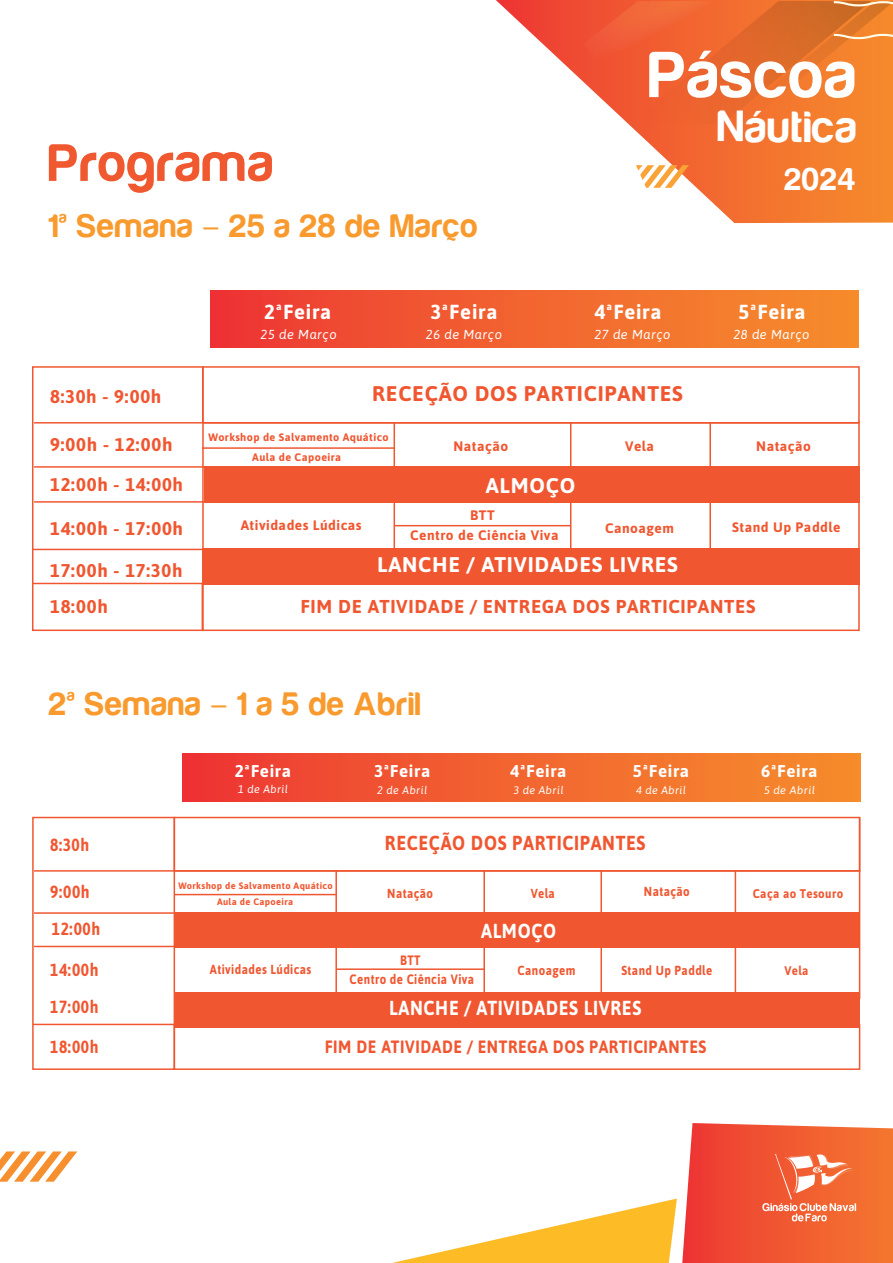
<style>
.page{position:relative;width:893px;height:1263px;background:#fff}
.page>*{position:absolute;margin:0;border:0;box-sizing:border-box;transform-origin:0 0}
.t1{font:67.5px "Harabara";letter-spacing:.04em;color:#fff}
.t2{font:54.6px "Harabara";letter-spacing:.04em;color:#f05830}
.t3{font:45.45px "Harabara";letter-spacing:.04em;color:#fff}
.t4{font:33.75px "Harabara";letter-spacing:.04em;color:#f89a2d}
.t5{font:32.7px "Harabara";color:#fff}
.t6{font:700 21.15px "Asap";letter-spacing:.04em;color:#fff}
.t7{font:700 21.15px "Asap";letter-spacing:.04em;color:#f05731}
.t8{font:700 20.25px "Asap";letter-spacing:.04em;color:#fff;scale:.88 1}
.t9{font:700 20.25px "Asap";letter-spacing:.04em;color:#fff}
.t10{font:700 20.25px "Asap";letter-spacing:.04em;color:#f05731;scale:.88 1}
.t11{font:700 18.6px "Asap";letter-spacing:.04em;color:#f05731}
.t12{font:700 18.45px/40px "Asap";letter-spacing:.04em;color:#f05731}
.t13{font:700 17.85px "Asap";letter-spacing:.04em;color:#f05731;scale:.88 1}
.t14{font:700 17.55px/36.3px "Asap";letter-spacing:.04em;color:#f05731;scale:.88 1}
.t15{font:700 17.1px "Asap";letter-spacing:.04em;color:#fff}
.t16{font:700 13.8px/19.5px "Asap";letter-spacing:.04em;color:#f05731;text-align:center}
.t17{font:700 13.65px/19.2px "Asap";letter-spacing:.04em;color:#f05731;text-align:center;scale:.85 1}
.t18{font:700 13.2px "Asap";letter-spacing:.04em;color:#f05731;scale:.88 1}
.t19{font:italic 13.05px "Asap";letter-spacing:.04em;color:#fff}
.t20{font:700 12.6px "Asap";letter-spacing:.04em;color:#f05731;scale:.92 1}
.t21{font:italic 10.95px "Asap";letter-spacing:.04em;color:#fff}
.t22{font:700 10.8px "Asap";letter-spacing:.04em;color:#f05731}
.t23{font:700 9.3px "Asap";letter-spacing:.04em;color:#f05731}
.s1{font-family:"Myriad Pro"}
</style>
<div class="page">
<svg style="left:496px;top:0;width:397px;height:223px"></svg>
<svg style="left:583px;top:1px;width:310px;height:143px;background:#ee7339"></svg>
<svg style="left:563px;top:165px;width:126px;height:23px"></svg>
<div style="left:211px;top:290px;width:648px;height:57px;background:linear-gradient(to right,#ed3734,#f6902c)"></div>
<div style="left:32px;top:366px;width:172px;height:265px;border:2px solid #f05731"></div>
<hr style="left:34px;top:422px;width:825px;height:1px;background:#f05731">
<hr style="left:34px;top:466px;width:681px;height:2px;background:#f05731">
<hr style="left:394px;top:422px;width:1px;height:129px;background:#f05731">
<div style="left:202px;top:366px;width:658px;height:57px;border:2px solid #f05731"></div>
<hr style="left:34px;top:501px;width:676px;height:2px;background:#f05731">
<div style="left:204px;top:466px;width:655px;height:37px;background:#f05731"></div>
<div style="left:202px;top:548px;width:658px;height:36px;background:#f05731"></div>
<div style="left:202px;top:583px;width:658px;height:48px;border:2px solid #f05731"></div>
<hr style="left:33px;top:549px;width:681px;height:1px;background:#f05731">
<hr style="left:394px;top:525px;width:177px;height:1px;background:#f05731">
<hr style="left:570px;top:422px;width:1px;height:49px;background:#f05731">
<hr style="left:709px;top:422px;width:2px;height:151px;background:#f05731">
<hr style="left:858px;top:421px;width:2px;height:162px;background:#f05731">
<hr style="left:33px;top:583px;width:681px;height:1px;background:#f05731">
<hr style="left:570px;top:500px;width:1px;height:50px;background:#f05731">
<div style="left:182px;top:753px;width:678px;height:48px;background:linear-gradient(to right,#ed3734,#f6902c)"></div>
<div style="left:32px;top:817px;width:143px;height:253px;border:2px solid #f05731"></div>
<hr style="left:34px;top:870px;width:826px;height:2px;background:#f05731">
<hr style="left:34px;top:912px;width:571px;height:2px;background:#f05731">
<hr style="left:335px;top:870px;width:2px;height:123px;background:#f05731">
<div style="left:174px;top:817px;width:686px;height:55px;border:2px solid #f05731"></div>
<hr style="left:34px;top:946px;width:567px;height:1px;background:#f05731">
<div style="left:174px;top:912px;width:686px;height:35px;background:#f05731"></div>
<div style="left:174px;top:992px;width:686px;height:35px;background:#f05731"></div>
<div style="left:174px;top:1024px;width:686px;height:46px;border:2px solid #f05731"></div>
<hr style="left:336px;top:968px;width:148px;height:2px;background:#f05731">
<hr style="left:483px;top:870px;width:2px;height:47px;background:#f05731">
<hr style="left:600px;top:870px;width:2px;height:127px;background:#f05731">
<hr style="left:33px;top:1024px;width:571px;height:1px;background:#f05731">
<hr style="left:483px;top:945px;width:2px;height:47px;background:#f05731">
<hr style="left:735px;top:871px;width:1px;height:134px;background:#f05731">
<hr style="left:859px;top:817px;width:1px;height:182px;background:#f05731">
<svg style="left:392px;top:1123px;width:501px;height:140px"></svg>
<svg style="left:0;top:1151px;width:77px;height:31px"></svg>
<hr style="left:202px;top:447px;width:192px;height:2px;background:#f05731">
<hr style="left:174px;top:894px;width:162px;height:1px;background:#f05731">
<h2 class="t2" style="left:49px;top:134px;width:226px">Programa</h2>
<h3 class="t4" style="left:49px;top:209px;width:430px">1ª Semana <span class="s1">–</span> 25 a 28 de Março</h3>
<h1 class="t1" style="left:649px;top:40px;width:208px">Páscoa</h1>
<h3 class="t3" style="left:718px;top:103px;width:140px">Náutica</h3>
<h3 class="t5" style="left:785px;top:162px;width:72px">2024</h3>
<h3 class="t9" style="left:264px;top:297px;width:69px">2ªFeira</h3>
<h3 class="t9" style="left:430px;top:297px;width:69px">3ªFeira</h3>
<h3 class="t9" style="left:594px;top:297px;width:69px">4ªFeira</h3>
<h3 class="t9" style="left:738px;top:297px;width:69px">5ªFeira</h3>
<h3 class="t12" style="left:50px;top:376px;width:113px">8:30h - 9:00h</h3>
<h3 class="t12" style="left:50px;top:424px;width:134px">9:00h - 12:00h<br>12:00h - 14:00h</h3>
<h3 class="t12" style="left:50px;top:507px;width:134px">14:00h - 17:00h</h3>
<h3 class="t12" style="left:50px;top:552px;width:134px;line-height:35.4px">17:00h - 17:30h<br>18:00h</h3>
<p class="t19" style="left:261px;top:326px;width:78px">25 de Março</p>
<p class="t19" style="left:426px;top:326px;width:78px">26 de Março</p>
<p class="t19" style="left:594px;top:326px;width:78px">27 de Março</p>
<p class="t19" style="left:733px;top:326px;width:78px">28 de Março</p>
<h3 class="t7" style="left:372px;top:379px;width:312px">RECEÇÃO DOS PARTICIPANTES</h3>
<p class="t22" style="left:209px;top:429px;width:182px">Workshop de Salvamento Aquático</p>
<p class="t22" style="left:252px;top:449px;width:90px">Aula de Capoeira</p>
<p class="t16" style="left:241px;top:515px;width:122px">Atividades Lúdicas</p>
<p class="t16" style="left:453px;top:436px;width:56px">Natação</p>
<h3 class="t6" style="left:486px;top:470px;width:91px">ALMOÇO</h3>
<p class="t16" style="left:410px;top:505px;width:150px">BTT<br>Centro de Ciência Viva</p>
<p class="t16" style="left:625px;top:436px;width:30px">Vela</p>
<p class="t16" style="left:756px;top:436px;width:56px">Natação</p>
<p class="t16" style="left:605px;top:518px;width:71px">Canoagem</p>
<p class="t16" style="left:732px;top:516px;width:110px">Stand Up Paddle</p>
<h3 class="t6" style="left:377px;top:550px;width:302px">LANCHE / ATIVIDADES LIVRES</h3>
<h3 class="t11" style="left:300px;top:593px;width:456px">FIM DE ATIVIDADE / ENTREGA DOS PARTICIPANTES</h3>
<h3 class="t4" style="left:49px;top:686px;width:373px">2ª Semana <span class="s1">–</span> 1 a 5 de Abril</h3>
<p class="t15" style="left:235px;top:759px;width:58px">2ªFeira</p>
<p class="t15" style="left:374px;top:759px;width:58px">3ªFeira</p>
<p class="t15" style="left:510px;top:759px;width:58px">4ªFeira</p>
<p class="t15" style="left:633px;top:759px;width:58px">5ªFeira</p>
<p class="t14" style="left:50px;top:826px;width:46px">8:30h</p>
<p class="t14" style="left:50px;top:873px;width:58px">9:00h<br>12:00h</p>
<p class="t14" style="left:50px;top:950px;width:56px;line-height:37.3px">14:00h<br>17:00h</p>
<p class="t14" style="left:50px;top:1028px;width:56px">18:00h</p>
<p class="t21" style="left:238px;top:782px;width:52px">1 de Abril</p>
<p class="t21" style="left:377px;top:783px;width:52px">2 de Abril</p>
<p class="t21" style="left:514px;top:783px;width:52px">3 de Abril</p>
<p class="t21" style="left:636px;top:783px;width:52px">4 de Abril</p>
<p class="t23" style="left:179px;top:879px;width:156px">Workshop de Salvamento Aquático</p>
<p class="t23" style="left:217px;top:896px;width:78px">Aula de Capoeira</p>
<p class="t18" style="left:210px;top:960px;width:117px">Atividades Lúdicas</p>
<h3 class="t10" style="left:385px;top:829px;width:298px">RECEÇÃO DOS PARTICIPANTES</h3>
<p class="t18" style="left:387px;top:884px;width:54px">Natação</p>
<p class="t18" style="left:531px;top:884px;width:29px">Vela</p>
<p class="t18" style="left:644px;top:882px;width:54px">Natação</p>
<h3 class="t8" style="left:481px;top:916px;width:87px">ALMOÇO</h3>
<p class="t17" style="left:350px;top:950px;width:148px">BTT<br>Centro de Ciência Viva</p>
<p class="t18" style="left:517px;top:961px;width:67px">Canoagem</p>
<p class="t18" style="left:621px;top:961px;width:105px">Stand Up Paddle</p>
<h3 class="t8" style="left:389px;top:994px;width:288px">LANCHE / ATIVIDADES LIVRES</h3>
<p class="t13" style="left:325px;top:1034px;width:435px">FIM DE ATIVIDADE / ENTREGA DOS PARTICIPANTES</p>
<p class="t15" style="left:761px;top:759px;width:58px">6ªFeira</p>
<p class="t21" style="left:764px;top:783px;width:53px">5 de Abril</p>
<p class="t20" style="left:753px;top:884px;width:100px">Caça ao Tesouro</p>
<p class="t20" style="left:784px;top:962px;width:28px">Vela</p>
</div>
